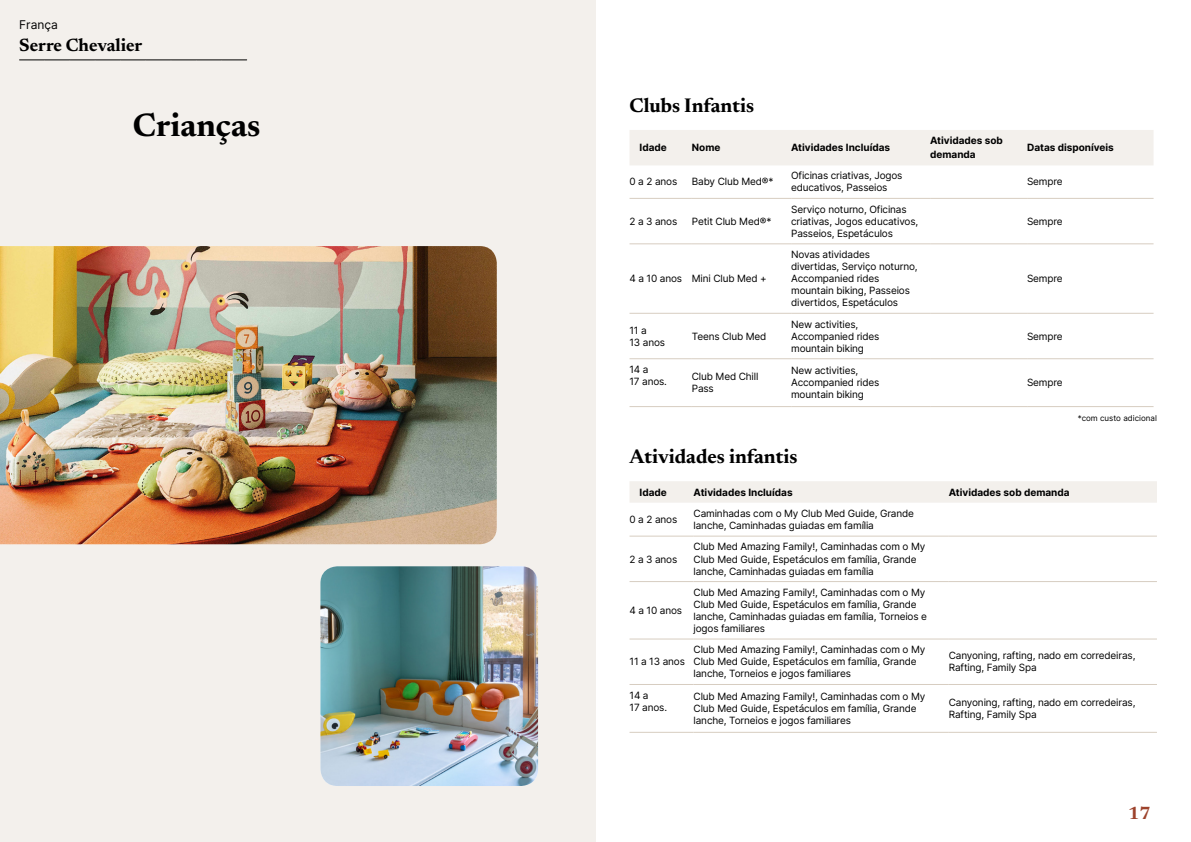
<style>
.page{position:relative;width:1191px;height:842px;background:#fff}
.page>*{position:absolute;margin:0;border:0;box-sizing:border-box;transform-origin:0 0}
.t1{font:700 33px "Newsreader 24 pt";color:#000}
.t2{font:700 20px "Newsreader 24 pt";color:#000}
.t3{font:700 18px "Newsreader 24 pt";color:#000}
.t4{font:700 18px "Newsreader 24 pt";color:#9d432c}
.t5{font:12px "Inter";color:#000}
.t6{font:10px/12px "Inter";letter-spacing:-.015em;color:#000}
.t7{font:700 10px/14px "Inter";color:#000}
.t8{font:8px "Inter";color:#000}
</style>
<div class="page">
<div style="left:0;top:0;width:595px;height:842px;background:#f3f0ec"></div>
<img style="left:0;top:246px;width:497px;height:298px">
<img style="left:320px;top:566px;width:218px;height:220px">
<svg style="left:20px;top:60px;width:227px;height:1px"></svg>
<div style="left:630px;top:130px;width:523px;height:35px;background:#f3f0ec"></div>
<hr style="left:629px;top:198px;width:63px;height:1px;background:#d7cdc1">
<hr style="left:692px;top:198px;width:99px;height:1px;background:#d7cdc1">
<hr style="left:791px;top:198px;width:139px;height:1px;background:#d7cdc1">
<hr style="left:930px;top:198px;width:97px;height:1px;background:#d7cdc1">
<hr style="left:1027px;top:198px;width:126px;height:1px;background:#d7cdc1">
<hr style="left:629px;top:243px;width:63px;height:1px;background:#d7cdc1">
<hr style="left:692px;top:243px;width:99px;height:1px;background:#d7cdc1">
<hr style="left:791px;top:243px;width:139px;height:1px;background:#d7cdc1">
<hr style="left:930px;top:243px;width:97px;height:1px;background:#d7cdc1">
<hr style="left:1027px;top:243px;width:126px;height:1px;background:#d7cdc1">
<hr style="left:629px;top:313px;width:63px;height:1px;background:#d7cdc1">
<hr style="left:692px;top:313px;width:99px;height:1px;background:#d7cdc1">
<hr style="left:791px;top:313px;width:139px;height:1px;background:#d7cdc1">
<hr style="left:930px;top:313px;width:97px;height:1px;background:#d7cdc1">
<hr style="left:1027px;top:313px;width:126px;height:1px;background:#d7cdc1">
<hr style="left:629px;top:358px;width:63px;height:1px;background:#d7cdc1">
<hr style="left:692px;top:358px;width:99px;height:1px;background:#d7cdc1">
<hr style="left:791px;top:358px;width:139px;height:1px;background:#d7cdc1">
<hr style="left:930px;top:358px;width:97px;height:1px;background:#d7cdc1">
<hr style="left:1027px;top:358px;width:126px;height:1px;background:#d7cdc1">
<hr style="left:629px;top:406px;width:63px;height:1px;background:#d7cdc1">
<hr style="left:692px;top:406px;width:99px;height:1px;background:#d7cdc1">
<hr style="left:791px;top:406px;width:139px;height:1px;background:#d7cdc1">
<hr style="left:930px;top:406px;width:97px;height:1px;background:#d7cdc1">
<hr style="left:1027px;top:406px;width:126px;height:1px;background:#d7cdc1">
<div style="left:630px;top:481px;width:527px;height:22px;background:#f3f0ec"></div>
<hr style="left:629px;top:536px;width:64px;height:1px;background:#d7cdc1">
<hr style="left:693px;top:536px;width:255px;height:1px;background:#d7cdc1">
<hr style="left:948px;top:536px;width:209px;height:1px;background:#d7cdc1">
<hr style="left:629px;top:581px;width:64px;height:1px;background:#d7cdc1">
<hr style="left:693px;top:581px;width:255px;height:1px;background:#d7cdc1">
<hr style="left:948px;top:581px;width:209px;height:1px;background:#d7cdc1">
<hr style="left:629px;top:638px;width:64px;height:1px;background:#d7cdc1">
<hr style="left:693px;top:638px;width:255px;height:1px;background:#d7cdc1">
<hr style="left:948px;top:638px;width:209px;height:1px;background:#d7cdc1">
<hr style="left:629px;top:684px;width:64px;height:1px;background:#d7cdc1">
<hr style="left:693px;top:684px;width:255px;height:1px;background:#d7cdc1">
<hr style="left:948px;top:684px;width:209px;height:1px;background:#d7cdc1">
<hr style="left:629px;top:732px;width:64px;height:1px;background:#d7cdc1">
<hr style="left:693px;top:732px;width:255px;height:1px;background:#d7cdc1">
<hr style="left:948px;top:732px;width:209px;height:1px;background:#d7cdc1">
<p class="t5" style="left:19px;top:15px;width:40px">França</p>
<h3 class="t3" style="left:19px;top:32px;width:125px">Serre Chevalier</h3>
<h1 class="t1" style="left:133px;top:101px;width:129px">Crianças</h1>
<h2 class="t2" style="left:629px;top:91px;width:126px">Clubs Infantis</h2>
<p class="t7" style="left:639px;top:140px;width:29px">Idade</p>
<p class="t7" style="left:692px;top:140px;width:30px">Nome</p>
<p class="t7" style="left:791px;top:140px;width:101px">Atividades Incluídas</p>
<p class="t7" style="left:930px;top:133px;width:74px">Atividades sob demanda</p>
<p class="t7" style="left:1027px;top:140px;width:88px">Datas disponíveis</p>
<p class="t6" style="left:629px;top:175px;width:49px">0 a 2 anos</p>
<p class="t6" style="left:692px;top:175px;width:83px">Baby Club Med®*</p>
<p class="t6" style="left:791px;top:169px;width:113px">Oficinas criativas, Jogos educativos, Passeios</p>
<p class="t6" style="left:1027px;top:175px;width:37px">Sempre</p>
<p class="t6" style="left:629px;top:215px;width:49px">2 a 3 anos</p>
<p class="t6" style="left:692px;top:215px;width:81px">Petit Club Med®*</p>
<p class="t6" style="left:791px;top:203px;width:129px">Serviço noturno, Oficinas criativas, Jogos educativos,<br>Passeios, Espetáculos</p>
<p class="t6" style="left:1027px;top:215px;width:37px">Sempre</p>
<p class="t6" style="left:629px;top:272px;width:139px">4 a 10 anos Mini Club Med +</p>
<p class="t6" style="left:629px;top:324px;width:37px">11 a<br>13 anos</p>
<p class="t6" style="left:692px;top:330px;width:76px">Teens Club Med</p>
<p class="t6" style="left:791px;top:248px;width:128px">Novas atividades divertidas, Serviço noturno,<br>Accompanied rides mountain biking, Passeios divertidos, Espetáculos</p>
<p class="t6" style="left:791px;top:318px;width:90px">New activities,<br>Accompanied rides mountain biking</p>
<p class="t6" style="left:629px;top:363px;width:39px">14 a<br>17 anos.</p>
<p class="t6" style="left:692px;top:370px;width:68px">Club Med Chill<br>Pass</p>
<p class="t6" style="left:791px;top:364px;width:90px">New activities,<br>Accompanied rides mountain biking</p>
<p class="t6" style="left:1027px;top:272px;width:37px">Sempre</p>
<p class="t6" style="left:1027px;top:330px;width:37px">Sempre</p>
<p class="t6" style="left:1027px;top:376px;width:37px">Sempre</p>
<p class="t8" style="left:1077px;top:412px;width:81px">*com custo adicional</p>
<h2 class="t2" style="left:629px;top:442px;width:169px">Atividades infantis</h2>
<p class="t7" style="left:639px;top:485px;width:29px">Idade</p>
<p class="t7" style="left:693px;top:485px;width:101px">Atividades Incluídas</p>
<p class="t7" style="left:948px;top:485px;width:122px">Atividades sob demanda</p>
<p class="t6" style="left:629px;top:513px;width:49px">0 a 2 anos</p>
<p class="t6" style="left:693px;top:507px;width:222px">Caminhadas com o My Club Med Guide, Grande lanche, Caminhadas guiadas em família</p>
<p class="t6" style="left:629px;top:553px;width:49px">2 a 3 anos</p>
<p class="t6" style="left:693px;top:541px;width:233px">Club Med Amazing Family!, Caminhadas com o My<br>Club Med Guide, Espetáculos em família, Grande lanche, Caminhadas guiadas em família</p>
<p class="t6" style="left:629px;top:604px;width:54px">4 a 10 anos</p>
<p class="t6" style="left:693px;top:586px;width:235px">Club Med Amazing Family!, Caminhadas com o My Club Med Guide, Espetáculos em família, Grande lanche, Caminhadas guiadas em família, Torneios e jogos familiares</p>
<p class="t6" style="left:629px;top:655px;width:57px">11 a 13 anos</p>
<p class="t6" style="left:693px;top:643px;width:233px">Club Med Amazing Family!, Caminhadas com o My<br>Club Med Guide, Espetáculos em família, Grande lanche, Torneios e jogos familiares</p>
<p class="t6" style="left:948px;top:649px;width:188px">Canyoning, rafting, nado em corredeiras,<br>Rafting, Family Spa</p>
<p class="t6" style="left:629px;top:689px;width:39px">14 a<br>17 anos.</p>
<p class="t6" style="left:693px;top:690px;width:233px">Club Med Amazing Family!, Caminhadas com o My<br>Club Med Guide, Espetáculos em família, Grande lanche, Torneios e jogos familiares</p>
<p class="t6" style="left:948px;top:696px;width:188px">Canyoning, rafting, nado em corredeiras,<br>Rafting, Family Spa</p>
<h3 class="t4" style="left:1128px;top:800px;width:24px">17</h3>
</div>
